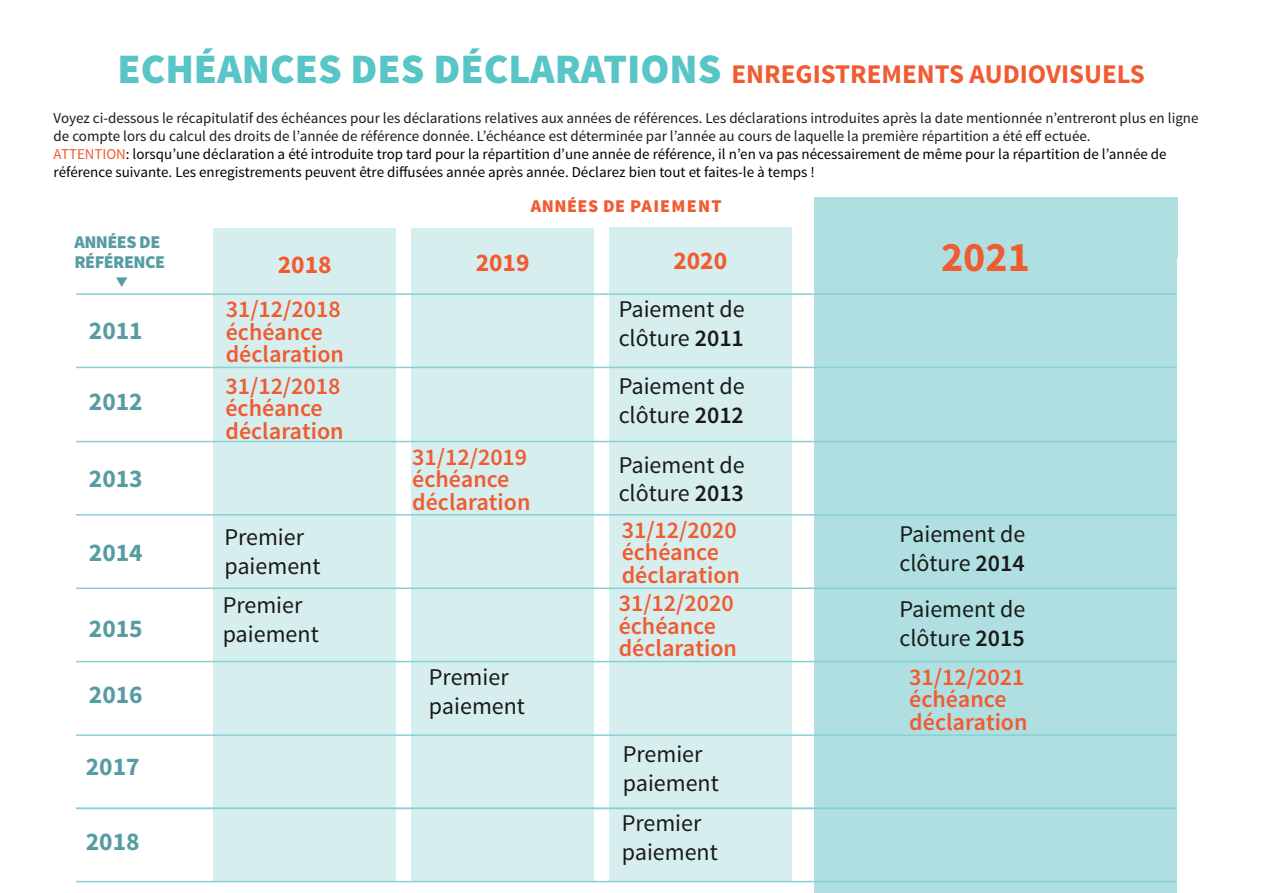
<style>
.page{position:relative;width:1263px;height:893px;background:#fff}
.page>*{position:absolute;margin:0;border:0;box-sizing:border-box;transform-origin:0 0}
.t1{font:700 42px "Source Sans Pro";color:#f15b31}
.t2{font:700 27px "Source Sans Pro";color:#f15b31}
.t3{font:700 25.5px "Source Sans Pro";color:#579ca2}
.t4{font:700 25.5px "Source Sans Pro";color:#f15b31}
.t5{font:24px/28.8px "Source Sans Pro";color:#1a1a1a}
.t6{font:600 24px/22.5px "Source Sans Pro";color:#f15b31}
.t7{font:900 18px/19.5px "Source Sans Pro";letter-spacing:-.03em;color:#579ca2}
.t8{font:900 18px "Source Sans Pro";letter-spacing:.03em;color:#f15b31}
.t9{font:15px/18px "Source Sans Pro";color:#1a1a1a}
.s1{font-weight:900;font-size:42px;color:#58c5c7}
.s2{color:#f15b31}
.s3{color:#000}
.s4{font-weight:600}
</style>
<div class="page">
<div style="left:213px;top:228px;width:183px;height:654px;background:#d6eeee"></div>
<div style="left:411px;top:228px;width:183px;height:654px;background:#d6eeee"></div>
<div style="left:609px;top:227px;width:182px;height:654px;background:#d6eeee"></div>
<div style="left:814px;top:197px;width:363px;height:696px;background:#afdfe0"></div>
<svg style="left:76px;top:293px;width:1101px;height:75px"></svg>
<svg style="left:76px;top:441px;width:1101px;height:75px"></svg>
<svg style="left:76px;top:588px;width:1101px;height:74px"></svg>
<svg style="left:76px;top:734px;width:1101px;height:73px"></svg>
<svg style="left:76px;top:807px;width:1101px;height:75px"></svg>
<h2 class="t2" style="left:117px;top:57px;width:1029px"><span class="s1">ECHÉANCES DES DÉCLARATIONS</span> ENREGISTREMENTS AUDIOVISUELS</h2>
<p class="t9" style="left:54px;top:109px;width:1146px">Voyez ci-dessous le récapitulatif des échéances pour les déclarations relatives aux années de références. Les déclarations introduites après la date mentionnée n’entreront plus en ligne de compte lors du calcul des droits de l’année de référence donnée. L’échéance est déterminée par l’année au cours de laquelle la première répartition a été eff ectuée.<br><span class="s2">ATTENTION</span><span class="s3">: lorsqu’une déclaration a été introduite trop tard pour la répartition d’une année de référence, il n’en va pas nécessairement de même pour la répartition de l’année de référence suivante. Les enregistrements peuvent être diffusées année après année. Déclarez bien tout et faites-le à temps !</span></p>
<p class="t8" style="left:531px;top:195px;width:192px">ANNÉES DE PAIEMENT</p>
<p class="t7" style="left:74px;top:233px;width:92px">ANNÉES DE<br>RÉFÉRENCE</p>
<h3 class="t4" style="left:278px;top:248px;width:55px">2018</h3>
<h3 class="t4" style="left:476px;top:246px;width:55px">2019</h3>
<h3 class="t4" style="left:673px;top:244px;width:55px">2020</h3>
<h1 class="t1" style="left:941px;top:230px;width:90px">2021</h1>
<h3 class="t3" style="left:89px;top:314px;width:55px">2011</h3>
<h3 class="t3" style="left:89px;top:385px;width:55px">2012</h3>
<h3 class="t3" style="left:89px;top:462px;width:55px">2013</h3>
<h3 class="t3" style="left:89px;top:536px;width:55px">2014</h3>
<h3 class="t3" style="left:89px;top:612px;width:55px">2015</h3>
<h3 class="t3" style="left:89px;top:678px;width:55px">2016</h3>
<h3 class="t3" style="left:86px;top:750px;width:55px">2017</h3>
<h3 class="t3" style="left:86px;top:825px;width:55px">2018</h3>
<h3 class="t6" style="left:226px;top:299px;width:120px">31/12/2018 échéance déclaration</h3>
<h3 class="t6" style="left:225px;top:375px;width:120px">31/12/2018 échéance déclaration</h3>
<h3 class="t5" style="left:224px;top:523px;width:98px">Premier paiement</h3>
<h3 class="t5" style="left:223px;top:591px;width:98px">Premier paiement</h3>
<h3 class="t6" style="left:412px;top:446px;width:120px">31/12/2019 échéance déclaration</h3>
<h3 class="t5" style="left:429px;top:663px;width:98px">Premier paiement</h3>
<h3 class="t5" style="left:619px;top:295px;width:127px">Paiement de clôture <span class="s4">2011</span></h3>
<h3 class="t5" style="left:619px;top:372px;width:127px">Paiement de clôture <span class="s4">2012</span></h3>
<h3 class="t5" style="left:619px;top:451px;width:127px">Paiement de clôture <span class="s4">2013</span></h3>
<h3 class="t6" style="left:622px;top:519px;width:120px">31/12/2020 échéance déclaration</h3>
<h3 class="t6" style="left:619px;top:593px;width:120px">31/12/2020 échéance déclaration</h3>
<h3 class="t5" style="left:623px;top:740px;width:98px">Premier paiement</h3>
<h3 class="t5" style="left:622px;top:809px;width:98px">Premier paiement</h3>
<h3 class="t5" style="left:899px;top:520px;width:127px">Paiement de clôture <span class="s4">2014</span></h3>
<h3 class="t5" style="left:899px;top:595px;width:127px">Paiement de clôture <span class="s4">2015</span></h3>
<h3 class="t6" style="left:909px;top:666px;width:120px">31/12/2021 échéance déclaration</h3>
</div>
